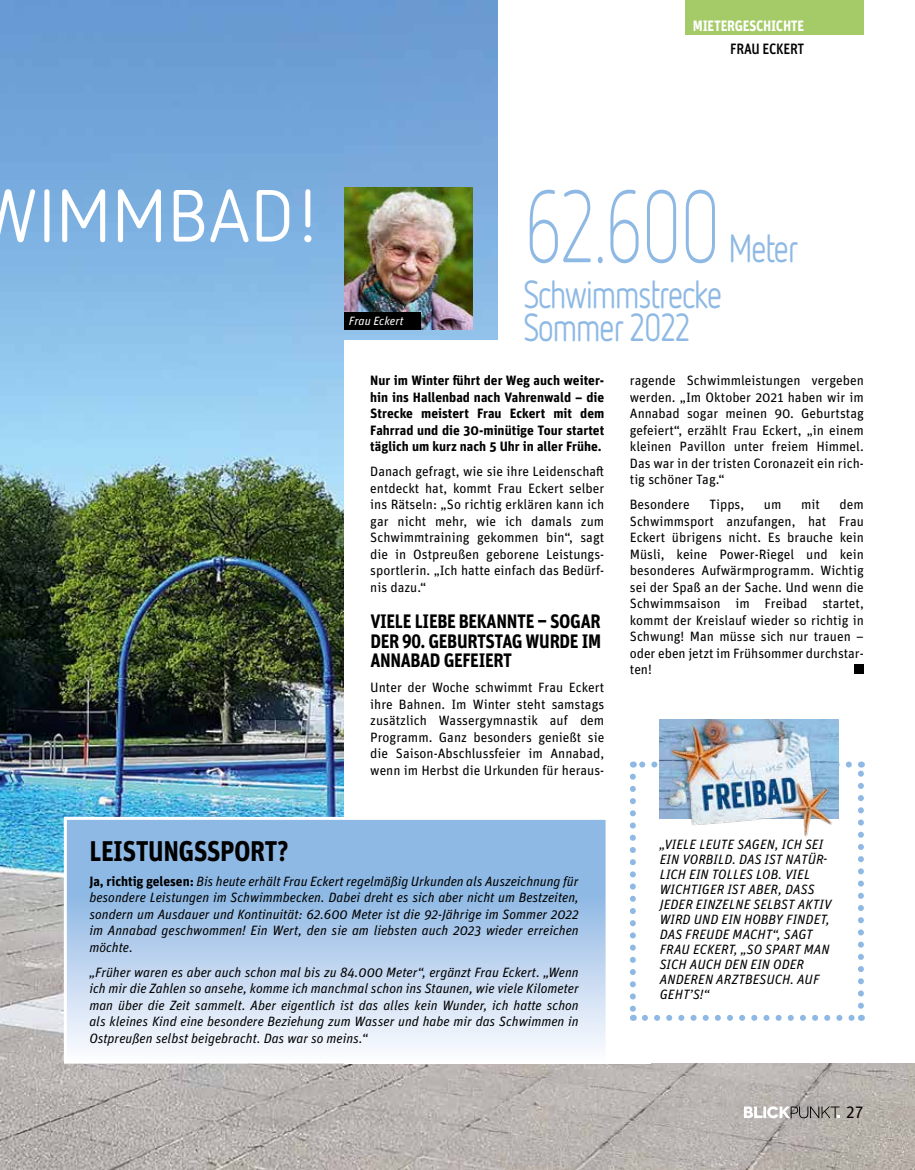
<style>
.page{position:relative;width:915px;height:1170px;background:#fff}
.page>*{position:absolute;margin:0;border:0;box-sizing:border-box;transform-origin:0 0}
.t1{font:300 102px "Netto OT";color:#8eb9e4;scale:.75 1}
.t2{font:73.5px "Netto OT";color:#fff}
.t3{font:39px/32.7px "Netto OT";letter-spacing:-.05em;color:#8eb9e4;scale:.82 1}
.t4{font:700 28.5px "Unit OT";letter-spacing:-.02em;color:#000;scale:.9 1}
.t5{font:700 19.5px/19.5px "Unit OT";letter-spacing:-.02em;color:#000;text-align:justify;scale:.9 1}
.t6{font:16.5px "Unit OT";color:#000}
.t7{font:700 15px "Unit OT";letter-spacing:-.02em;color:#fff;scale:.9 1}
.t8{font:500 15px "Unit OT";letter-spacing:-.02em;color:#000;scale:.9 1}
.t9{font:13.5px/16.5px "Unit OT";color:#000;text-align:justify}
.t10{font:italic 13.5px/15px "Unit OT";letter-spacing:.01em;color:#000;text-align:justify}
.t11{font:700 13.5px/16.5px "Unit OT";color:#000;text-align:justify}
.t12{font:italic 12px "Unit OT";color:#fff}
.s1{font-weight:700;font-style:normal}
</style>
<div class="page">
<img style="left:497px;top:1063px;width:417px;height:106px">
<svg style="left:743px;top:1106px;width:96px;height:12px"></svg>
<img style="left:0;top:0;width:497px;height:1169px">
<img style="left:344px;top:187px;width:128px;height:142px">
<div style="left:685px;top:0;width:178px;height:34px;background:#a5cb69"></div>
<img style="left:0;top:355px;width:115px;height:814px">
<div style="left:344px;top:340px;width:307px;height:723px;background:#fff"></div>
<div style="left:853px;top:664px;width:10px;height:10px;background:#000"></div>
<svg style="left:68px;top:820px;width:536px;height:239px;background:#b4cfed"></svg>
<div style="left:64px;top:816px;width:544px;height:247px;border:3px solid #fff"></div>
<svg style="left:644px;top:1014px;width:210px;height:6px"></svg>
<svg style="left:629px;top:776px;width:6px;height:244px"></svg>
<svg style="left:858px;top:761px;width:5px;height:244px"></svg>
<svg style="left:632px;top:761px;width:216px;height:6px"></svg>
<img style="left:659px;top:719px;width:179px;height:24px">
<img style="left:659px;top:743px;width:179px;height:94px">
<div style="left:344px;top:313px;width:77px;height:17px;background:#000"></div>
<p class="t7" style="left:692px;top:16px;width:125px">MIETERGESCHICHTE</p>
<p class="t8" style="left:730px;top:40px;width:84px">FRAU ECKERT</p>
<h2 class="t2" style="left:-21px;top:171px;width:344px">WIMMBAD!</h2>
<h1 class="t1" style="left:523px;top:165px;width:266px">62.600</h1>
<h3 class="t3" style="left:728px;top:231px;width:87px">Meter</h3>
<h3 class="t3" style="left:523px;top:277px;width:244px">Schwimmstrecke<br>Sommer 2022</h3>
<p class="t11" style="left:370px;top:372px;width:235px">Nur im Winter führt der Weg auch weiter&shy;hin ins Hallenbad nach Vahrenwald – die Strecke meistert Frau Eckert mit dem Fahrrad und die 30-minütige Tour startet täglich um kurz nach 5 Uhr in aller Frühe.</p>
<p class="t9" style="left:370px;top:463px;width:235px">Danach gefragt, wie sie ihre Leidenschaft entdeckt hat, kommt Frau Eckert selber ins Rätseln: „So richtig erklären kann ich gar nicht mehr, wie ich damals zum Schwimmtraining gekommen bin“, sagt die in Ostpreußen geborene Leistungs&shy;sportlerin. „Ich hatte einfach das Bedürf&shy;nis dazu.“</p>
<h3 class="t5" style="left:370px;top:611px;width:258px">VIELE LIEBE BEKANNTE – SOGAR DER 90. GEBURTSTAG WURDE IM ANNABAD GEFEIERT</h3>
<p class="t9" style="left:370px;top:679px;width:235px">Unter der Woche schwimmt Frau Eckert ihre Bahnen. Im Winter steht samstags zusätzlich Wassergymnastik auf dem Programm. Ganz besonders genießt sie die Saison-Abschlussfeier im Annabad, wenn im Herbst die Urkunden für heraus-</p>
<p class="t12" style="left:349px;top:314px;width:56px">Frau Eckert</p>
<p class="t9" style="left:629px;top:372px;width:235px">ragende Schwimmleistungen vergeben werden. „Im Oktober 2021 haben wir im Annabad sogar meinen 90. Geburtstag gefeiert“, erzählt Frau Eckert, „in einem kleinen Pavillon unter freiem Himmel.<br>Das war in der tristen Coronazeit ein rich&shy;tig schöner Tag.“</p>
<p class="t9" style="left:629px;top:496px;width:61px">Besondere</p>
<p class="t9" style="left:709px;top:496px;width:36px">Tipps,</p>
<p class="t9" style="left:763px;top:496px;width:19px">um</p>
<p class="t9" style="left:800px;top:496px;width:20px">mit</p>
<p class="t9" style="left:629px;top:496px;width:235px;text-indent:210px">dem Schwimmsport anzufangen, hat Frau Eckert übrigens nicht. Es brauche kein Müsli, keine Power-Riegel und kein besonderes Aufwärmprogramm. Wichtig sei der Spaß an der Sache. Und wenn die Schwimmsaison im Freibad startet, kommt der Kreislauf wieder so richtig in Schwung! Man müsse sich nur trauen – oder eben jetzt im Frühsommer durchstar&shy;ten!</p>
<h3 class="t4" style="left:89px;top:832px;width:222px">LEISTUNGSSPORT?</h3>
<p class="t10" style="left:89px;top:872px;width:491px;line-height:16.5px"><span class="s1">Ja, richtig gelesen:</span> Bis heute erhält Frau Eckert regelmäßig Urkunden als Auszeichnung für besondere Leistungen im Schwimmbecken. Dabei dreht es sich aber nicht um Bestzeiten, sondern um Ausdauer und Kontinuität: 62.600 Meter ist die 92-Jährige im Sommer 2022 im Annabad geschwommen! Ein Wert, den sie am liebsten auch 2023 wieder erreichen möchte.</p>
<p class="t10" style="left:89px;top:963px;width:491px;line-height:16.5px">„Früher waren es aber auch schon mal bis zu 84.000 Meter“, ergänzt Frau Eckert. „Wenn ich mir die Zahlen so ansehe, komme ich manchmal schon ins Staunen, wie viele Kilometer man über die Zeit sammelt. Aber eigentlich ist das alles kein Wunder, ich hatte schon als kleines Kind eine besondere Beziehung zum Wasser und habe mir das Schwimmen in Ostpreußen selbst beigebracht. Das war so meins.“</p>
<p class="t10" style="left:659px;top:836px;width:173px;text-align:left">„VIELE LEUTE SAGEN, ICH SEI<br>EIN VORBILD. DAS IST NATÜR-<br>LICH EIN TOLLES LOB. VIEL<br>WICHTIGER IST ABER, DASS<br>JEDER EINZELNE SELBST AKTIV<br>WIRD UND EIN HOBBY FINDET,<br>DAS FREUDE MACHT“, SAGT<br>FRAU ECKERT, „SO SPART MAN<br>SICH AUCH DEN EIN ODER<br>ANDEREN ARZTBESUCH. AUF<br>GEHT’S!“</p>
<p class="t6" style="left:845px;top:1101px;width:20px">27</p>
</div>
